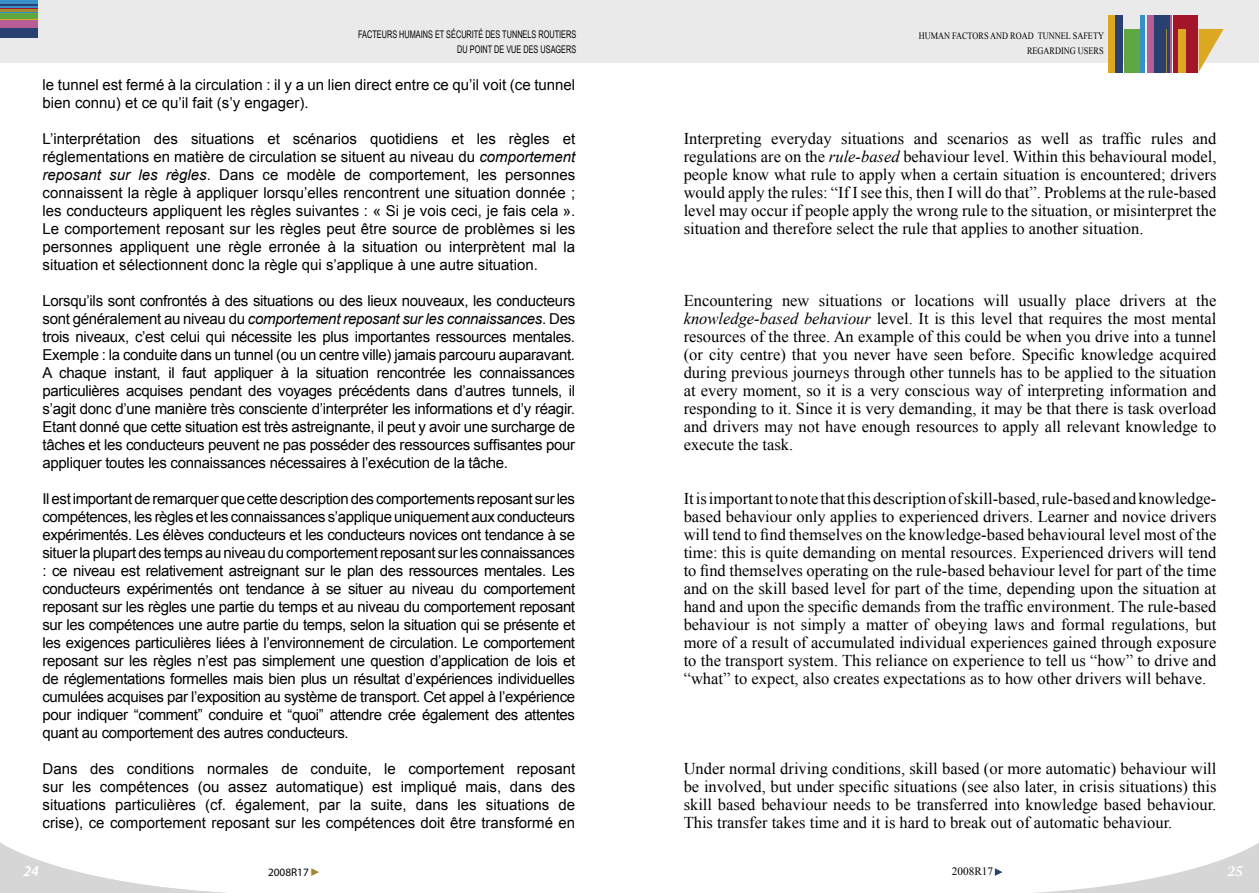
<style>
.page{position:relative;width:1259px;height:893px;background:#fff}
.page>*{position:absolute;margin:0;border:0;box-sizing:border-box;transform-origin:0 0}
.texte_courant_EV{font:16.5px/18px "Times New Roman";color:#000;text-align:justify}
.texte_courant_VF{font:15px/18px "Arial";color:#000;text-align:justify}
.t1{font:italic 600 15px "Myriad Pro";color:#fff}
.t2{font:italic 600 15px "Warnock Pro";color:#fff}
.t3{font:11.25px "Myriad Pro";color:#000}
.t4{font:11.25px "Times New Roman";color:#000}
.t5{font:10.5px/15px "Arial Narrow";color:#000;text-align:right;scale:.85 1}
.t6{font:9.75px/15px "Times New Roman";color:#000;text-align:right;scale:.85 1}
.s1{font-style:italic}
</style>
<div class="page">
<svg style="left:0;top:842px;width:226px;height:51px"></svg>
<svg style="left:311px;top:868px;width:8px;height:8px"></svg>
<svg style="left:994px;top:843px;width:265px;height:50px"></svg>
<div style="left:0;top:0;width:629px;height:63px;background:#eaeaea"></div>
<hr style="left:0;top:8px;width:38px;height:1px;background:#a31629">
<div style="left:0;top:0;width:38px;height:8px;background:#3b8fc8"></div>
<hr style="left:0;top:9px;width:38px;height:3px;background:#a28a32">
<div style="left:0;top:12px;width:38px;height:7px;background:#5fa841"></div>
<hr style="left:0;top:19px;width:38px;height:2px;background:#dda821">
<div style="left:0;top:21px;width:38px;height:7px;background:#b85e96"></div>
<div style="left:0;top:28px;width:38px;height:9px;background:#294171"></div>
<hr style="left:0;top:12px;width:38px;height:1px;background:#3b8fc8">
<hr style="left:0;top:4px;width:38px;height:2px;background:#294171">
<div style="left:629px;top:0;width:630px;height:63px;background:#eaeaea"></div>
<div style="left:1107px;top:15px;width:7px;height:57px;background:#dda821"></div>
<div style="left:1115px;top:15px;width:7px;height:57px;background:#294171"></div>
<div style="left:1123px;top:29px;width:16px;height:43px;background:#5fa841"></div>
<hr style="left:1140px;top:15px;width:4px;height:57px;background:#3b8fc8">
<svg style="left:1198px;top:29px;width:25px;height:43px"></svg>
<div style="left:1173px;top:15px;width:24px;height:57px;background:#a31629"></div>
<div style="left:1147px;top:15px;width:25px;height:57px;background:#b85e96"></div>
<div style="left:1154px;top:15px;width:16px;height:57px;background:#294171"></div>
<div style="left:1178px;top:29px;width:7px;height:43px;background:#dda821"></div>
<hr style="left:1166px;top:29px;width:1px;height:43px;background:#a28a32">
<p class="t5" style="left:358px;top:27px;width:258px">FACTEURS HUMAINS ET SÉCURITÉ DES TUNNELS ROUTIERS<br>DU POINT DE VUE DES USAGERS</p>
<p class="t6" style="left:918px;top:28px;width:219px">HUMAN FACTORS AND ROAD TUNNEL SAFETY<br>REGARDING USERS</p>
<p class="texte_courant_VF" style="left:43px;top:76px;width:534px">le tunnel est fermé à la circulation : il y a un lien direct entre ce qu’il voit (ce tunnel bien connu) et ce qu’il fait (s’y engager).</p>
<p class="texte_courant_VF" style="left:43px;top:130px;width:534px">L’interprétation des situations et scénarios quotidiens et les règles et réglementations en matière de circulation se situent au niveau du <span class="s1">comportement reposant sur les règles</span>. Dans ce modèle de comportement, les personnes connaissent la règle à appliquer lorsqu’elles rencontrent une situation donnée ; les conducteurs appliquent les règles suivantes : « Si je vois ceci, je fais cela ».<br>Le comportement reposant sur les règles peut être source de problèmes si les personnes appliquent une règle erronée à la situation ou interprètent mal la situation et sélectionnent donc la règle qui s’applique à une autre situation.</p>
<p class="texte_courant_VF" style="left:43px;top:292px;width:534px">Lorsqu’ils sont confrontés à des situations ou des lieux nouveaux, les conducteurs sont généralement au niveau du <span class="s1">comportement reposant sur les connaissances</span>. Des trois niveaux, c’est celui qui nécessite les plus importantes ressources mentales.<br>Exemple : la conduite dans un tunnel (ou un centre ville) jamais parcouru auparavant.<br>A chaque instant, il faut appliquer à la situation rencontrée les connaissances particulières acquises pendant des voyages précédents dans d’autres tunnels, il s’agit donc d’une manière très consciente d’interpréter les informations et d’y réagir.<br>Etant donné que cette situation est très astreignante, il peut y avoir une surcharge de tâches et les conducteurs peuvent ne pas posséder des ressources suffisantes pour appliquer toutes les connaissances nécessaires à l’exécution de la tâche.</p>
<p class="texte_courant_VF" style="left:43px;top:490px;width:534px">Il est important de remarquer que cette description des comportements reposant sur les compétences, les règles et les connaissances s’applique uniquement aux conducteurs expérimentés. Les élèves conducteurs et les conducteurs novices ont tendance à se situer la plupart des temps au niveau du comportement reposant sur les connaissances : ce niveau est relativement astreignant sur le plan des ressources mentales. Les conducteurs expérimentés ont tendance à se situer au niveau du comportement reposant sur les règles une partie du temps et au niveau du comportement reposant sur les compétences une autre partie du temps, selon la situation qui se présente et les exigences particulières liées à l’environnement de circulation. Le comportement reposant sur les règles n’est pas simplement une question d’application de lois et de réglementations formelles mais bien plus un résultat d’expériences individuelles cumulées acquises par l’exposition au système de transport. Cet appel à l’expérience pour indiquer “comment” conduire et “quoi” attendre crée également des attentes quant au comportement des autres conducteurs.</p>
<p class="texte_courant_VF" style="left:43px;top:760px;width:534px">Dans des conditions normales de conduite, le comportement reposant sur les compétences (ou assez automatique) est impliqué mais, dans des situations particulières (cf. également, par la suite, dans les situations de crise), ce comportement reposant sur les compétences doit être transformé en</p>
<p class="texte_courant_EV" style="left:684px;top:129px;width:534px">Interpreting everyday situations and scenarios as well as traffic rules and regulations are on the <span class="s1">rule-based</span> behaviour level. Within this behavioural model, people know what rule to apply when a certain situation is encountered; drivers would apply the rules: “If I see this, then I will do that”. Problems at the rule-based level may occur if people apply the wrong rule to the situation, or misinterpret the situation and therefore select the rule that applies to another situation.</p>
<p class="texte_courant_EV" style="left:684px;top:291px;width:534px">Encountering new situations or locations will usually place drivers at the <span class="s1">knowledge-based behaviour</span> level. It is this level that requires the most mental resources of the three. An example of this could be when you drive into a tunnel (or city centre) that you never have seen before. Specific knowledge acquired during previous journeys through other tunnels has to be applied to the situation at every moment, so it is a very conscious way of interpreting information and responding to it. Since it is very demanding, it may be that there is task overload and drivers may not have enough resources to apply all relevant knowledge to execute the task.</p>
<p class="texte_courant_EV" style="left:684px;top:489px;width:534px">It is important to note that this description of skill-based, rule-based and knowledge&shy;based behaviour only applies to experienced drivers. Learner and novice drivers will tend to find themselves on the knowledge-based behavioural level most of the time: this is quite demanding on mental resources. Experienced drivers will tend to find themselves operating on the rule-based behaviour level for part of the time and on the skill based level for part of the time, depending upon the situation at hand and upon the specific demands from the traffic environment. The rule-based behaviour is not simply a matter of obeying laws and formal regulations, but more of a result of accumulated individual experiences gained through exposure to the transport system. This reliance on experience to tell us “how” to drive and “what” to expect, also creates expectations as to how other drivers will behave.</p>
<p class="texte_courant_EV" style="left:684px;top:759px;width:534px">Under normal driving conditions, skill based (or more automatic) behaviour will be involved, but under specific situations (see also later, in crisis situations) this skill based behaviour needs to be transferred into knowledge based behaviour.<br>This transfer takes time and it is hard to break out of automatic behaviour.</p>
<p class="t1" style="left:23px;top:863px;width:17px">24</p>
<p class="t3" style="left:268px;top:866px;width:42px">2008R17</p>
<p class="t4" style="left:952px;top:864px;width:43px">2008R17</p>
<p class="t2" style="left:1227px;top:862px;width:17px">25</p>
</div>
